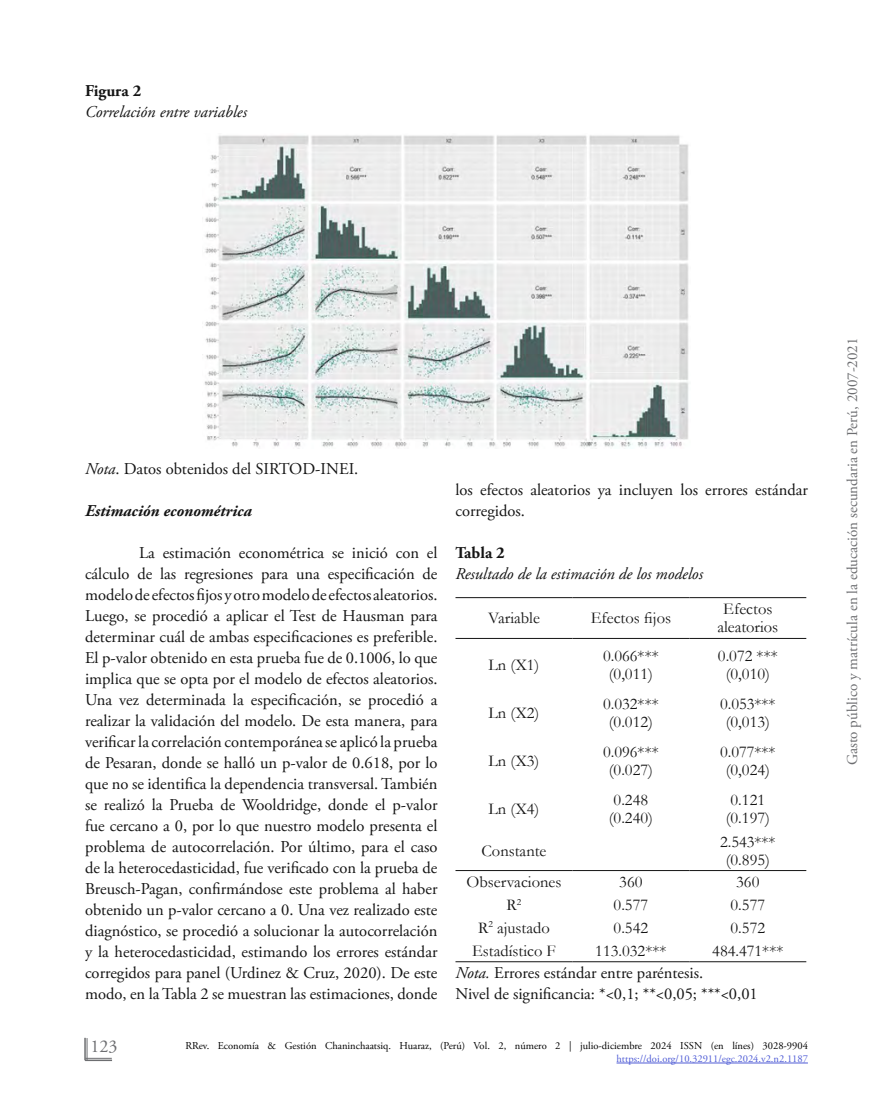
<style>
.page{position:relative;width:893px;height:1106px;background:#fff}
.page>*{position:absolute;margin:0;border:0;box-sizing:border-box;transform-origin:0 0}
.t1{font:18px "Adobe Garamond Pro";color:#6d6e71}
.Párrafo{font:16.5px/21px "Adobe Garamond Pro";color:#141414}
.t2{font:16.5px/18px "Garamond";color:#141414;text-align:center}
.t3{font:italic 16.5px "Adobe Garamond Pro";color:#141414}
.t4{font:italic 700 16.5px "Adobe Garamond Pro";color:#141414}
.t5{font:700 16.5px "Adobe Garamond Pro";color:#141414}
.t6{font:15px "Adobe Garamond Pro";color:#6d6e71}
.t7{font:10.5px "Adobe Garamond Pro";color:#000}
.t8{font:10.5px "Adobe Garamond Pro";color:#4f5cd6}
.s1{font-style:italic}
</style>
<div class="page">
<hr style="left:84px;top:1038px;width:2px;height:21px;background:#6d6e71">
<svg style="left:86px;top:1038px;width:25px;height:21px"></svg>
<hr style="left:86px;top:1059px;width:25px;height:2px;background:#6d6e71">
<hr style="left:616px;top:1062px;width:192px;height:1px;background:#4f5cd6">
<hr style="left:455px;top:597px;width:117px;height:1px;background:#141414">
<hr style="left:572px;top:597px;width:117px;height:1px;background:#141414">
<hr style="left:689px;top:597px;width:117px;height:1px;background:#141414">
<hr style="left:455px;top:638px;width:117px;height:1px;background:#141414">
<hr style="left:572px;top:638px;width:117px;height:1px;background:#141414">
<hr style="left:689px;top:638px;width:117px;height:1px;background:#141414">
<hr style="left:455px;top:870px;width:117px;height:1px;background:#141414">
<hr style="left:572px;top:870px;width:117px;height:1px;background:#141414">
<hr style="left:689px;top:870px;width:117px;height:1px;background:#141414">
<hr style="left:455px;top:961px;width:117px;height:1px;background:#141414">
<hr style="left:572px;top:961px;width:117px;height:1px;background:#141414">
<hr style="left:689px;top:961px;width:117px;height:1px;background:#141414">
<img style="left:202px;top:135px;width:487px;height:314px">
<p class="t5" style="left:85px;top:81px;width:58px">Figura 2</p>
<p class="t3" style="left:85px;top:102px;width:163px">Correlación entre variables</p>
<p class="Párrafo" style="left:85px;top:459px;width:275px"><span class="s1">Nota</span>. Datos obtenidos del SIRTOD-INEI.</p>
<p class="t4" style="left:85px;top:501px;width:168px">Estimación econométrica</p>
<p class="Párrafo" style="left:85px;top:543px;width:354px;text-align:justify;text-indent:54px">La estimación econométrica se inició con el cálculo de las regresiones para una especificación de modelo de efectos fijos y otro modelo de efectos aleatorios.<br>Luego, se procedió a aplicar el Test de Hausman para determinar cuál de ambas especificaciones es preferible.<br>El p-valor obtenido en esta prueba fue de 0.1006, lo que implica que se opta por el modelo de efectos aleatorios.<br>Una vez determinada la especificación, se procedió a realizar la validación del modelo. De esta manera, para verificar la correlación contemporánea se aplicó la prueba de Pesaran, donde se halló un p-valor de 0.618, por lo que no se identifica la dependencia transversal. También se realizó la Prueba de Wooldridge, donde el p-valor fue cercano a 0, por lo que nuestro modelo presenta el problema de autocorrelación. Por último, para el caso de la heterocedasticidad, fue verificado con la prueba de Breusch-Pagan, confirmándose este problema al haber obtenido un p-valor cercano a 0. Una vez realizado este diagnóstico, se procedió a solucionar la autocorrelación y la heterocedasticidad, estimando los errores estándar corregidos para panel (Urdinez &amp; Cruz, 2020). De este modo, en la Tabla 2 se muestran las estimaciones, donde</p>
<p class="Párrafo" style="left:455px;top:480px;width:354px">los efectos aleatorios ya incluyen los errores estándar corregidos.</p>
<p class="t5" style="left:455px;top:543px;width:51px">Tabla 2</p>
<p class="t3" style="left:455px;top:564px;width:249px">Resultado de la estimación de los modelos</p>
<p class="t2" style="left:488px;top:609px;width:53px">Variable</p>
<p class="t2" style="left:591px;top:609px;width:82px">Efectos fijos</p>
<p class="t2" style="left:717px;top:600px;width:63px">Efectos aleatorios</p>
<p class="t2" style="left:488px;top:655px;width:52px">Ln (X1)</p>
<p class="t2" style="left:603px;top:646px;width:57px">0.066***</p>
<p class="t2" style="left:609px;top:664px;width:46px">(0,011)</p>
<p class="t2" style="left:718px;top:646px;width:61px">0.072 ***</p>
<p class="t2" style="left:726px;top:664px;width:46px">(0,010)</p>
<p class="t2" style="left:488px;top:703px;width:52px">Ln (X2)</p>
<p class="t2" style="left:488px;top:751px;width:52px">Ln (X3)</p>
<p class="t2" style="left:488px;top:799px;width:52px">Ln (X4)</p>
<p class="t2" style="left:481px;top:841px;width:66px">Constante</p>
<p class="t2" style="left:603px;top:694px;width:57px">0.032***</p>
<p class="t2" style="left:609px;top:712px;width:46px">(0.012)</p>
<p class="t2" style="left:603px;top:742px;width:57px">0.096***</p>
<p class="t2" style="left:609px;top:760px;width:46px">(0.027)</p>
<p class="t2" style="left:614px;top:790px;width:36px">0.248</p>
<p class="t2" style="left:609px;top:808px;width:46px">(0.240)</p>
<p class="t2" style="left:720px;top:694px;width:57px">0.053***</p>
<p class="t2" style="left:726px;top:712px;width:46px">(0,013)</p>
<p class="t2" style="left:720px;top:742px;width:57px">0.077***</p>
<p class="t2" style="left:726px;top:760px;width:46px">(0,024)</p>
<p class="t2" style="left:731px;top:790px;width:36px">0.121</p>
<p class="t2" style="left:726px;top:808px;width:46px">(0.197)</p>
<p class="t2" style="left:720px;top:832px;width:57px">2.543***</p>
<p class="t2" style="left:726px;top:850px;width:46px">(0.895)</p>
<p class="t2" style="left:466px;top:872px;width:96px">Observaciones</p>
<p class="t2" style="left:619px;top:872px;width:25px">360</p>
<p class="t2" style="left:736px;top:872px;width:25px">360</p>
<p class="t2" style="left:507px;top:895px;width:16px">R<sup>2</sup></p>
<p class="t2" style="left:614px;top:895px;width:36px">0.577</p>
<p class="t2" style="left:731px;top:895px;width:36px">0.577</p>
<p class="t2" style="left:478px;top:918px;width:73px">R<sup>2</sup> ajustado</p>
<p class="t2" style="left:614px;top:918px;width:36px">0.542</p>
<p class="t2" style="left:731px;top:918px;width:36px">0.572</p>
<p class="t2" style="left:472px;top:941px;width:85px">Estadístico F</p>
<p class="t2" style="left:595px;top:941px;width:73px">113.032***</p>
<p class="t2" style="left:712px;top:941px;width:73px">484.471***</p>
<p class="Párrafo" style="left:455px;top:963px;width:249px"><span class="s1">Nota.</span> Errores estándar entre paréntesis.</p>
<p class="Párrafo" style="left:455px;top:984px;width:304px">Nivel de significancia: *&lt;0,1; **&lt;0,05; ***&lt;0,01</p>
<p class="t1" style="left:90px;top:1035px;width:28px">123</p>
<p class="t7" style="left:185px;top:1039px;width:624px">RRev. Economía &amp; Gestión Chaninchaatsiq. Huaraz, (Perú) Vol. 2, número 2 | julio-diciembre 2024 ISSN (en línes) 3028-9904</p>
<p class="t8" style="left:616px;top:1052px;width:193px">https://doi.org/10.32911/egc.2024.v2.n2.1187</p>
<p class="t6" style="left:843px;top:765px;width:429px;rotate:-90deg">Gasto público y matrícula en la educación secundaria en Perú, 2007-2021</p>
</div>
